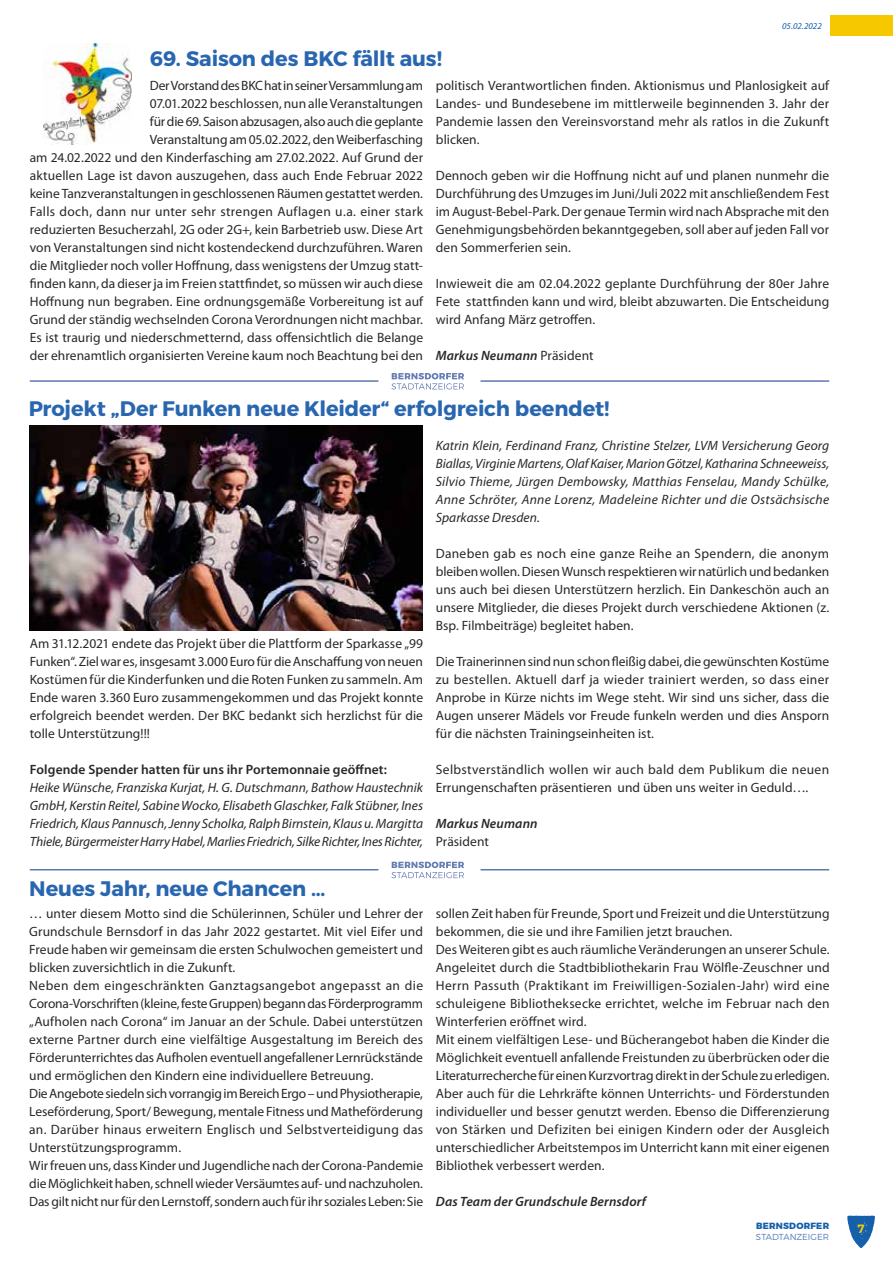
<style>
.page{position:relative;width:893px;height:1263px;background:#fff}
.page>*{position:absolute;margin:0;border:0;box-sizing:border-box;transform-origin:0 0}
.t1{font:700 21px "Montserrat";letter-spacing:-.01em;color:#2966b0}
.t2{font:13.5px/18px "Myriad Pro";letter-spacing:.005em;color:#282827;text-align:justify}
.t3{font:italic 13.5px/18px "Myriad Pro";letter-spacing:-.005em;color:#282827;text-align:justify}
.t4{font:italic 600 13.5px "Myriad Pro";letter-spacing:.01em;color:#282827}
.t5{font:600 13.5px "Myriad Pro";letter-spacing:.005em;color:#282827}
.t6{font:600 12px "Montserrat";color:#f6ca00}
.t7{font:800 9px "Montserrat";letter-spacing:.025em;color:#1560ab}
.t8{font:italic 9px "Myriad Pro";letter-spacing:.005em;color:#1560ab}
.t9{font:300 8.7px "Montserrat";color:#537abd}
.s1{font-weight:400;font-style:normal}
</style>
<div class="page">
<svg style="left:847px;top:1215px;width:28px;height:33px"></svg>
<div style="left:830px;top:15px;width:63px;height:21px;background:#f5c800"></div>
<hr style="left:30px;top:380px;width:348px;height:2px;background:#5d78af">
<hr style="left:480px;top:380px;width:349px;height:2px;background:#5d78af">
<svg style="left:391px;top:373px;width:73px;height:16px"></svg>
<hr style="left:30px;top:869px;width:348px;height:1px;background:#5d78af">
<hr style="left:480px;top:869px;width:349px;height:1px;background:#5d78af">
<svg style="left:391px;top:862px;width:73px;height:16px"></svg>
<img style="left:43px;top:43px;width:88px;height:101px">
<img style="left:30px;top:425px;width:393px;height:205px">
<p class="t8" style="left:782px;top:20px;width:41px">05.02.2022</p>
<h1 class="t1" style="left:150px;top:45px;width:294px">69. Saison des BKC fällt aus!</h1>
<p class="t2" style="left:30px;top:76px;width:395px;text-align:right">Der Vorstand des BKC hat in seiner Versammlung am<br>07.01.2022 beschlossen, nun alle Veranstaltungen<br>für die 69. Saison abzusagen, also auch die geplante<br>Veranstaltung am 05.02.2022, den Weiberfasching<br>am 24.02.2022 und den Kinderfasching am 27.02.2022. Auf Grund der aktuellen Lage ist davon auszugehen, dass auch Ende Februar 2022 keine Tanzveranstaltungen in geschlossenen Räumen gestattet werden.<br>Falls doch, dann nur unter sehr strengen Auflagen u.a. einer stark reduzierten Besucherzahl, 2G oder 2G+, kein Barbetrieb usw. Diese Art von Veranstaltungen sind nicht kostendeckend durchzuführen. Waren die Mitglieder noch voller Hoffnung, dass wenigstens der Umzug statt&shy;finden kann, da dieser ja im Freien stattfindet, so müssen wir auch diese Hoffnung nun begraben. Eine ordnungsgemäße Vorbereitung ist auf Grund der ständig wechselnden Corona Verordnungen nicht machbar.<br>Es ist traurig und niederschmetternd, dass offensichtlich die Belange der ehrenamtlich organisierten Vereine kaum noch Beachtung bei den</p>
<p class="t2" style="left:436px;top:76px;width:395px">politisch Verantwortlichen finden. Aktionismus und Planlosigkeit auf Landes- und Bundesebene im mittlerweile beginnenden 3. Jahr der Pandemie lassen den Vereinsvorstand mehr als ratlos in die Zukunft blicken.</p>
<p class="t2" style="left:436px;top:166px;width:395px">Dennoch geben wir die Hoffnung nicht auf und planen nunmehr die Durchführung des Umzuges im Juni/Juli 2022 mit anschließendem Fest im August-Bebel-Park. Der genaue Termin wird nach Absprache mit den Genehmigungsbehörden bekanntgegeben, soll aber auf jeden Fall vor den Sommerferien sein.</p>
<p class="t2" style="left:436px;top:274px;width:395px">Inwieweit die am 02.04.2022 geplante Durchführung der 80er Jahre Fete stattfinden kann und wird, bleibt abzuwarten. Die Entscheidung wird Anfang März getroffen.</p>
<p class="t4" style="left:436px;top:347px;width:159px">Markus Neumann <span class="s1">Präsident</span></p>
<h1 class="t1" style="left:29px;top:396px;width:582px">Projekt „Der Funken neue Kleider“ erfolgreich beendet!</h1>
<p class="t2" style="left:30px;top:634px;width:395px">Am 31.12.2021 endete das Projekt über die Plattform der Sparkasse „99<br>Funken“. Ziel war es, insgesamt 3.000 Euro für die Anschaffung von neuen Kostümen für die Kinderfunken und die Roten Funken zu sammeln. Am Ende waren 3.360 Euro zusammengekommen und das Projekt konnte erfolgreich beendet werden. Der BKC bedankt sich herzlichst für die tolle Unterstützung!!!</p>
<p class="t5" style="left:30px;top:761px;width:359px">Folgende Spender hatten für uns ihr Portemonnaie geöffnet:</p>
<p class="t3" style="left:30px;top:778px;width:395px">Heike Wünsche, Franziska Kurjat, H. G. Dutschmann, Bathow Haustechnik GmbH, Kerstin Reitel, Sabine Wocko, Elisabeth Glaschker, Falk Stübner, Ines Friedrich, Klaus Pannusch, Jenny Scholka, Ralph Birnstein, Klaus u. Margitta Thiele, Bürgermeister Harry Habel, Marlies Friedrich, Silke Richter, Ines Richter,</p>
<p class="t3" style="left:436px;top:436px;width:395px">Katrin Klein, Ferdinand Franz, Christine Stelzer, LVM Versicherung Georg Biallas, Virginie Martens, Olaf Kaiser, Marion Götzel, Katharina Schneeweiss, Silvio Thieme, Jürgen Dembowsky, Matthias Fenselau, Mandy Schülke, Anne Schröter, Anne Lorenz, Madeleine Richter und die Ostsächsische Sparkasse Dresden.</p>
<p class="t2" style="left:436px;top:544px;width:395px">Daneben gab es noch eine ganze Reihe an Spendern, die anonym bleiben wollen. Diesen Wunsch respektieren wir natürlich und bedanken uns auch bei diesen Unterstützern herzlich. Ein Dankeschön auch an unsere Mitglieder, die dieses Projekt durch verschiedene Aktionen (z.<br>Bsp. Filmbeiträge) begleitet haben.</p>
<p class="t2" style="left:436px;top:652px;width:395px">Die Trainerinnen sind nun schon fleißig dabei, die gewünschten Kostüme zu bestellen. Aktuell darf ja wieder trainiert werden, so dass einer Anprobe in Kürze nichts im Wege steht. Wir sind uns sicher, dass die Augen unserer Mädels vor Freude funkeln werden und dies Ansporn für die nächsten Trainingseinheiten ist.</p>
<p class="t2" style="left:436px;top:760px;width:395px">Selbstverständlich wollen wir auch bald dem Publikum die neuen<br>Errungenschaften präsentieren und üben uns weiter in Geduld….</p>
<p class="t4" style="left:436px;top:815px;width:103px">Markus Neumann</p>
<p class="t2" style="left:436px;top:832px;width:55px">Präsident</p>
<h1 class="t1" style="left:29px;top:876px;width:298px">Neues Jahr, neue Chancen …</h1>
<p class="t2" style="left:29px;top:904px;width:395px;text-align:left">… unter diesem Motto sind die Schülerinnen, Schüler und Lehrer der Grundschule Bernsdorf in das Jahr 2022 gestartet. Mit viel Eifer und Freude haben wir gemeinsam die ersten Schulwochen gemeistert und blicken zuversichtlich in die Zukunft.<br>Neben dem eingeschränkten Ganztagsangebot angepasst an die Corona-Vorschriften (kleine, feste Gruppen) begann das Förderprogramm „Aufholen nach Corona“ im Januar an der Schule. Dabei unterstützen externe Partner durch eine vielfältige Ausgestaltung im Bereich des Förderunterrichtes das Aufholen eventuell angefallener Lernrückstände und ermöglichen den Kindern eine individuellere Betreuung.<br>Die Angebote siedeln sich vorrangig im Bereich Ergo – und Physiotherapie, Leseförderung, Sport/ Bewegung, mentale Fitness und Matheförderung an. Darüber hinaus erweitern Englisch und Selbstverteidigung das Unterstützungsprogramm.<br>Wir freuen uns, dass Kinder und Jugendliche nach der Corona-Pandemie die Möglichkeit haben, schnell wieder Versäumtes auf- und nachzuholen.<br>Das gilt nicht nur für den Lernstoff, sondern auch für ihr soziales Leben: Sie</p>
<p class="t2" style="left:436px;top:904px;width:395px;text-align:left">sollen Zeit haben für Freunde, Sport und Freizeit und die Unterstützung bekommen, die sie und ihre Familien jetzt brauchen.<br>Des Weiteren gibt es auch räumliche Veränderungen an unserer Schule.<br>Angeleitet durch die Stadtbibliothekarin Frau Wölfle-Zeuschner und Herrn Passuth (Praktikant im Freiwilligen-Sozialen-Jahr) wird eine schuleigene Bibliotheksecke errichtet, welche im Februar nach den Winterferien eröffnet wird.<br>Mit einem vielfältigen Lese- und Bücherangebot haben die Kinder die Möglichkeit eventuell anfallende Freistunden zu überbrücken oder die Literaturrecherche für einen Kurzvortrag direkt in der Schule zu erledigen.<br>Aber auch für die Lehrkräfte können Unterrichts- und Förderstunden individueller und besser genutzt werden. Ebenso die Differenzierung von Stärken und Defiziten bei einigen Kindern oder der Ausgleich unterschiedlicher Arbeitstempos im Unterricht kann mit einer eigenen Bibliothek verbessert werden.</p>
<p class="t4" style="left:436px;top:1193px;width:212px">Das Team der Grundschule Bernsdorf</p>
<p class="t7" style="left:756px;top:1220px;width:75px">BERNSDORFER</p>
<p class="t9" style="left:756px;top:1231px;width:75px">STADTANZEIGER</p>
<p class="t6" style="left:858px;top:1221px;width:9px">7</p>
</div>
